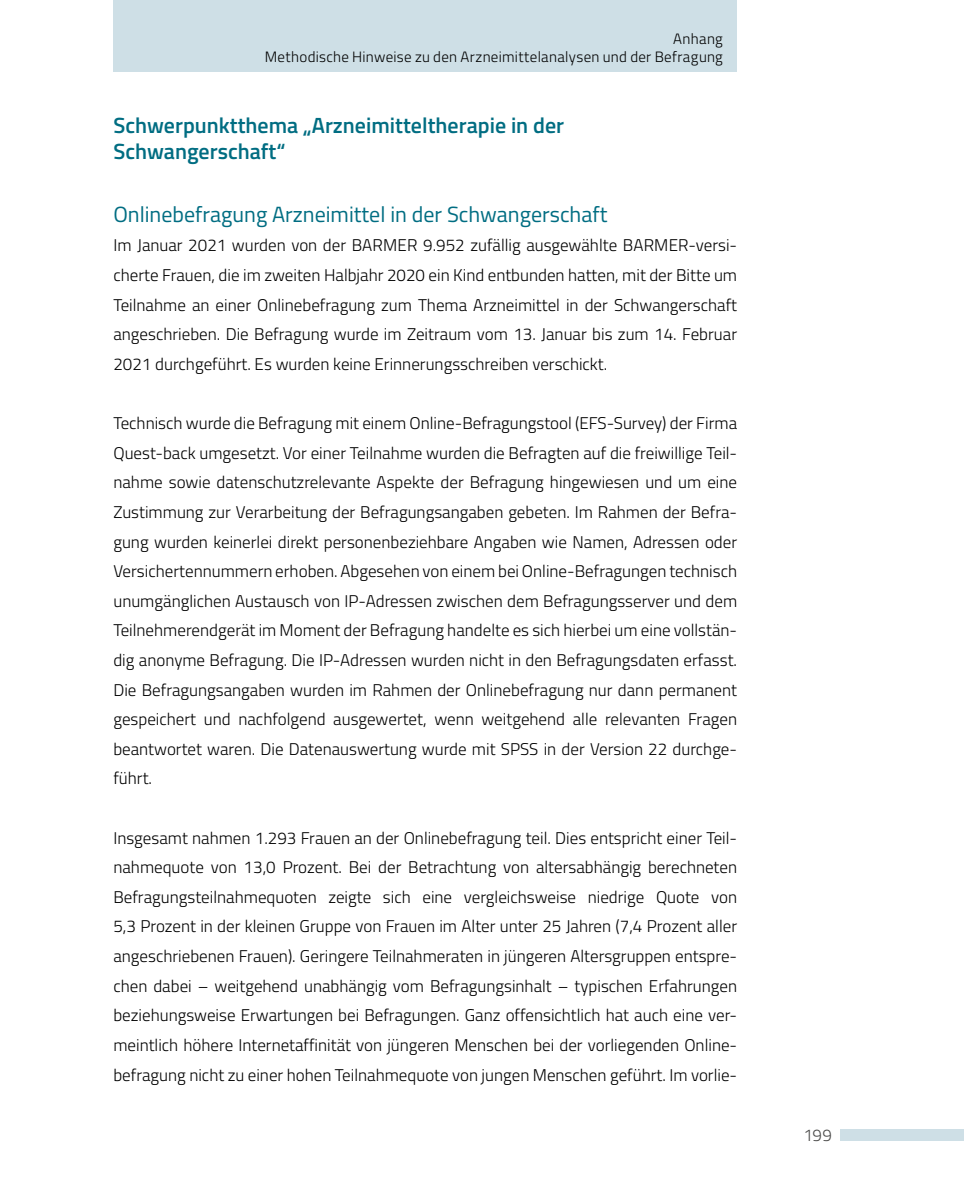
<style>
.page{position:relative;width:964px;height:1191px;background:#fff}
.page>*{position:absolute;margin:0;border:0;box-sizing:border-box;transform-origin:0 0}
.t1{font:600 22px/26.4px "Titillium";color:#006d82}
.t2{font:22px "Titillium";color:#006d82}
.t3{font:300 17px/29.6px "Titillium";color:#000;text-align:justify}
.t4{font:300 17px "Titillium";color:#494948}
.t5{font:300 15px/18px "Titillium";letter-spacing:.02em;color:#000;text-align:right}
</style>
<div class="page">
<div style="left:113px;top:0;width:624px;height:71px;background:#cedfe6"></div>
<div style="left:840px;top:1129px;width:124px;height:11px;background:#cedfe6"></div>
<p class="t5" style="left:265px;top:29px;width:459px">Anhang<br>Methodische Hinweise zu den Arzneimittelanalysen und der Befragung</p>
<h2 class="t1" style="left:113px;top:111px;width:452px">Schwerpunktthema „Arzneimitteltherapie in der<br>Schwangerschaft“</h2>
<h3 class="t2" style="left:113px;top:198px;width:495px">Onlinebefragung Arzneimittel in der Schwangerschaft</h3>
<p class="t3" style="left:113px;top:230px;width:625px">Im Januar 2021 wurden von der BARMER 9.952 zufällig ausgewählte BARMER-versi&shy;cherte Frauen, die im zweiten Halbjahr 2020 ein Kind entbunden hatten, mit der Bitte um Teilnahme an einer Onlinebefragung zum Thema Arzneimittel in der Schwangerschaft angeschrieben. Die Befragung wurde im Zeitraum vom 13. Januar bis zum 14. Februar 2021 durchgeführt. Es wurden keine Erinnerungsschreiben verschickt.</p>
<p class="t3" style="left:113px;top:407px;width:625px">Technisch wurde die Befragung mit einem Online-Befragungstool (EFS-Survey) der Firma Quest-back umgesetzt. Vor einer Teilnahme wurden die Befragten auf die freiwillige Teil&shy;nahme sowie datenschutzrelevante Aspekte der Befragung hingewiesen und um eine Zustimmung zur Verarbeitung der Befragungsangaben gebeten. Im Rahmen der Befra&shy;gung wurden keinerlei direkt personenbeziehbare Angaben wie Namen, Adressen oder Versichertennummern erhoben. Abgesehen von einem bei Online-Befragungen technisch unumgänglichen Austausch von IP-Adressen zwischen dem Befragungsserver und dem Teilnehmerendgerät im Moment der Befragung handelte es sich hierbei um eine vollstän&shy;dig anonyme Befragung. Die IP-Adressen wurden nicht in den Befragungsdaten erfasst.<br>Die Befragungsangaben wurden im Rahmen der Onlinebefragung nur dann permanent gespeichert und nachfolgend ausgewertet, wenn weitgehend alle relevanten Fragen beantwortet waren. Die Datenauswertung wurde mit SPSS in der Version 22 durchge&shy;führt.</p>
<p class="t3" style="left:113px;top:822px;width:625px">Insgesamt nahmen 1.293 Frauen an der Onlinebefragung teil. Dies entspricht einer Teil&shy;nahmequote von 13,0 Prozent. Bei der Betrachtung von altersabhängig berechneten Befragungsteilnahmequoten zeigte sich eine vergleichsweise niedrige Quote von 5,3 Prozent in der kleinen Gruppe von Frauen im Alter unter 25 Jahren (7,4 Prozent aller angeschriebenen Frauen). Geringere Teilnahmeraten in jüngeren Altersgruppen entspre&shy;chen dabei – weitgehend unabhängig vom Befragungsinhalt – typischen Erfahrungen beziehungsweise Erwartungen bei Befragungen. Ganz offensichtlich hat auch eine ver&shy;meintlich höhere Internetaffinität von jüngeren Menschen bei der vorliegenden Online&shy;befragung nicht zu einer hohen Teilnahmequote von jungen Menschen geführt. Im vorlie-</p>
<p class="t4" style="left:803px;top:1122px;width:30px">199</p>
</div>
